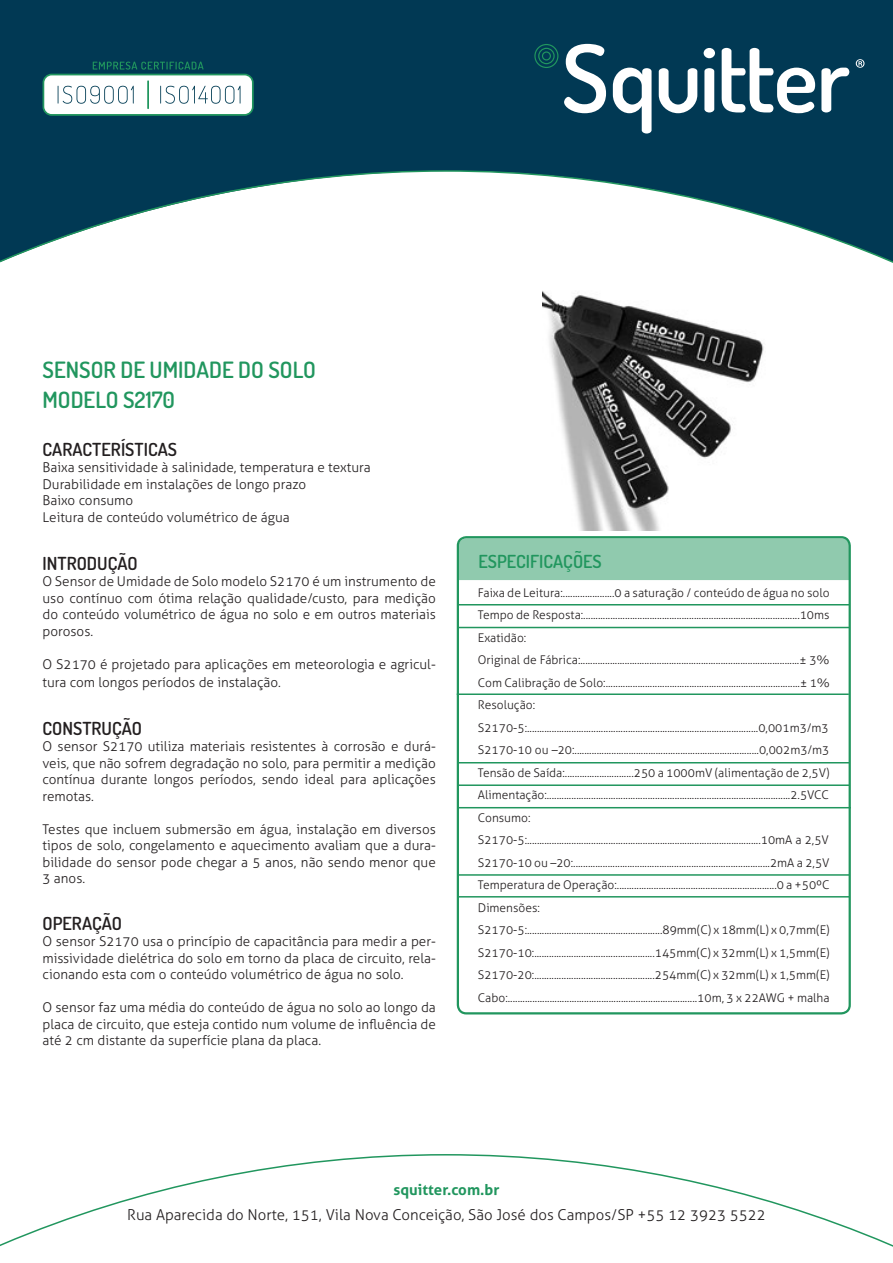
<style>
.page{position:relative;width:893px;height:1263px;background:#fff}
.page>*{position:absolute;margin:0;border:0;box-sizing:border-box;transform-origin:0 0}
.t1{font:600 22.5px "Dosis";color:#21965e}
.t2{font:600 18px "Dosis";color:#231f20}
.t3{font:600 18px "Dosis";color:#21965e}
.t4{font:300 15px "Aller";color:#231f20}
.t5{font:700 15px "Aller";color:#21965e}
.t6{font:300 13.5px/16.5px "Aller";color:#231f20;text-align:justify}
.t7{font:300 12px "Aller";color:#231f20}
</style>
<div class="page">
<div style="left:0;top:0;width:893px;height:170px;background:#013954"></div>
<svg style="left:0;top:170px;width:893px;height:123px"></svg>
<svg style="left:0;top:1154px;width:893px;height:93px"></svg>
<svg style="left:43px;top:62px;width:211px;height:54px"></svg>
<hr style="left:147px;top:80px;width:2px;height:29px;background:#21965e">
<svg style="left:564px;top:44px;width:42px;height:69px"></svg>
<svg style="left:613px;top:68px;width:39px;height:66px"></svg>
<svg style="left:659px;top:68px;width:38px;height:45px"></svg>
<svg style="left:704px;top:48px;width:11px;height:64px"></svg>
<svg style="left:722px;top:48px;width:93px;height:65px"></svg>
<svg style="left:821px;top:68px;width:28px;height:44px"></svg>
<svg style="left:534px;top:44px;width:24px;height:24px"></svg>
<svg style="left:856px;top:59px;width:8px;height:9px"></svg>
<div style="left:458px;top:539px;width:390px;height:41px;background:#90caae"></div>
<div style="left:457px;top:536px;width:394px;height:478px;border:2px solid #21965e;border-radius:9px"></div>
<hr style="left:457px;top:604px;width:392px;height:1px;background:#21965e">
<hr style="left:458px;top:627px;width:392px;height:1px;background:#21965e">
<hr style="left:457px;top:693px;width:392px;height:2px;background:#21965e">
<hr style="left:458px;top:762px;width:392px;height:1px;background:#21965e">
<hr style="left:458px;top:784px;width:392px;height:2px;background:#21965e">
<hr style="left:459px;top:807px;width:392px;height:1px;background:#21965e">
<hr style="left:458px;top:874px;width:392px;height:2px;background:#21965e">
<hr style="left:458px;top:896px;width:392px;height:1px;background:#21965e">
<img style="left:543px;top:271px;width:223px;height:259px">
<p class="t1" style="left:43px;top:355px;width:275px">SENSOR DE UMIDADE DO SOLO</p>
<p class="t1" style="left:43px;top:385px;width:134px">MODELO S2170</p>
<p class="t2" style="left:43px;top:437px;width:136px">CARACTERÍSTICAS</p>
<p class="t6" style="left:43px;top:459px;width:330px">Baixa sensitividade à salinidade, temperatura e textura</p>
<p class="t6" style="left:43px;top:476px;width:265px">Durabilidade em instalações de longo prazo</p>
<p class="t6" style="left:43px;top:492px;width:92px">Baixo consumo</p>
<p class="t6" style="left:43px;top:509px;width:249px">Leitura de conteúdo volumétrico de água</p>
<p class="t2" style="left:43px;top:551px;width:97px">INTRODUÇÃO</p>
<p class="t6" style="left:43px;top:573px;width:395px">O Sensor de Umidade de Solo modelo S2170 é um instrumento de uso contínuo com ótima relação qualidade/custo, para medição do conteúdo volumétrico de água no solo e em outros materiais porosos.</p>
<p class="t6" style="left:43px;top:655px;width:395px;line-height:18px">O S2170 é projetado para aplicações em meteorologia e agricul&shy;tura com longos períodos de instalação.</p>
<p class="t2" style="left:43px;top:716px;width:101px">CONSTRUÇÃO</p>
<p class="t6" style="left:43px;top:738px;width:395px">O sensor S2170 utiliza materiais resistentes à corrosão e durá&shy;veis, que não sofrem degradação no solo, para permitir a medição contínua durante longos períodos, sendo ideal para aplicações remotas.</p>
<p class="t6" style="left:43px;top:821px;width:395px">Testes que incluem submersão em água, instalação em diversos tipos de solo, congelamento e aquecimento avaliam que a dura&shy;bilidade do sensor pode chegar a 5 anos, não sendo menor que 3 anos.</p>
<p class="t2" style="left:43px;top:911px;width:81px">OPERAÇÃO</p>
<p class="t6" style="left:43px;top:933px;width:395px">O sensor S2170 usa o princípio de capacitância para medir a per&shy;missividade dielétrica do solo em torno da placa de circuito, rela&shy;cionando esta com o conteúdo volumétrico de água no solo.</p>
<p class="t6" style="left:43px;top:999px;width:395px">O sensor faz uma média do conteúdo de água no solo ao longo da placa de circuito, que esteja contido num volume de influência de até 2 cm distante da superfície plana da placa.</p>
<p class="t3" style="left:478px;top:549px;width:125px">ESPECIFICAÇÕES</p>
<p class="t7" style="left:478px;top:585px;width:353px">Faixa de Leitura:.....................0 a saturação / conteúdo de água no solo</p>
<p class="t7" style="left:478px;top:607px;width:353px">Tempo de Resposta:........................................................................................10ms</p>
<p class="t7" style="left:478px;top:630px;width:50px">Exatidão:</p>
<p class="t7" style="left:478px;top:652px;width:353px">Original de Fábrica:.........................................................................................± 3%</p>
<p class="t7" style="left:478px;top:675px;width:353px">Com Calibração de Solo:...............................................................................± 1%</p>
<p class="t7" style="left:478px;top:697px;width:59px">Resolução:</p>
<p class="t7" style="left:478px;top:720px;width:352px">S2170-5:..............................................................................................0,001m3/m3</p>
<p class="t7" style="left:478px;top:742px;width:353px">S2170-10 ou –20:...........................................................................0,002m3/m3</p>
<p class="t7" style="left:478px;top:765px;width:353px">Tensão de Saída:............................250 a 1000mV (alimentação de 2,5V)</p>
<p class="t7" style="left:478px;top:787px;width:352px">Alimentação:...................................................................................................2.5VCC</p>
<p class="t7" style="left:478px;top:810px;width:54px">Consumo:</p>
<p class="t7" style="left:478px;top:832px;width:352px">S2170-5:...............................................................................................10mA a 2,5V</p>
<p class="t7" style="left:478px;top:855px;width:353px">S2170-10 ou –20:................................................................................2mA a 2,5V</p>
<p class="t7" style="left:478px;top:877px;width:353px">Temperatura de Operação:.................................................................0 a +50ºC</p>
<p class="t7" style="left:478px;top:900px;width:64px">Dimensões:</p>
<p class="t7" style="left:478px;top:922px;width:353px">S2170-5:.......................................................89mm(C) x 18mm(L) x 0,7mm(E)</p>
<p class="t7" style="left:478px;top:945px;width:353px">S2170-10:.................................................145mm(C) x 32mm(L) x 1,5mm(E)</p>
<p class="t7" style="left:478px;top:967px;width:353px">S2170-20:.................................................254mm(C) x 32mm(L) x 1,5mm(E)</p>
<p class="t7" style="left:478px;top:990px;width:353px">Cabo:.............................................................................10m, 3 x 22AWG + malha</p>
<p class="t5" style="left:394px;top:1180px;width:107px">squitter.com.br</p>
<p class="t4" style="left:127px;top:1206px;width:640px">Rua Aparecida do Norte, 151, Vila Nova Conceição, São José dos Campos/SP +55 12 3923 5522</p>
</div>
